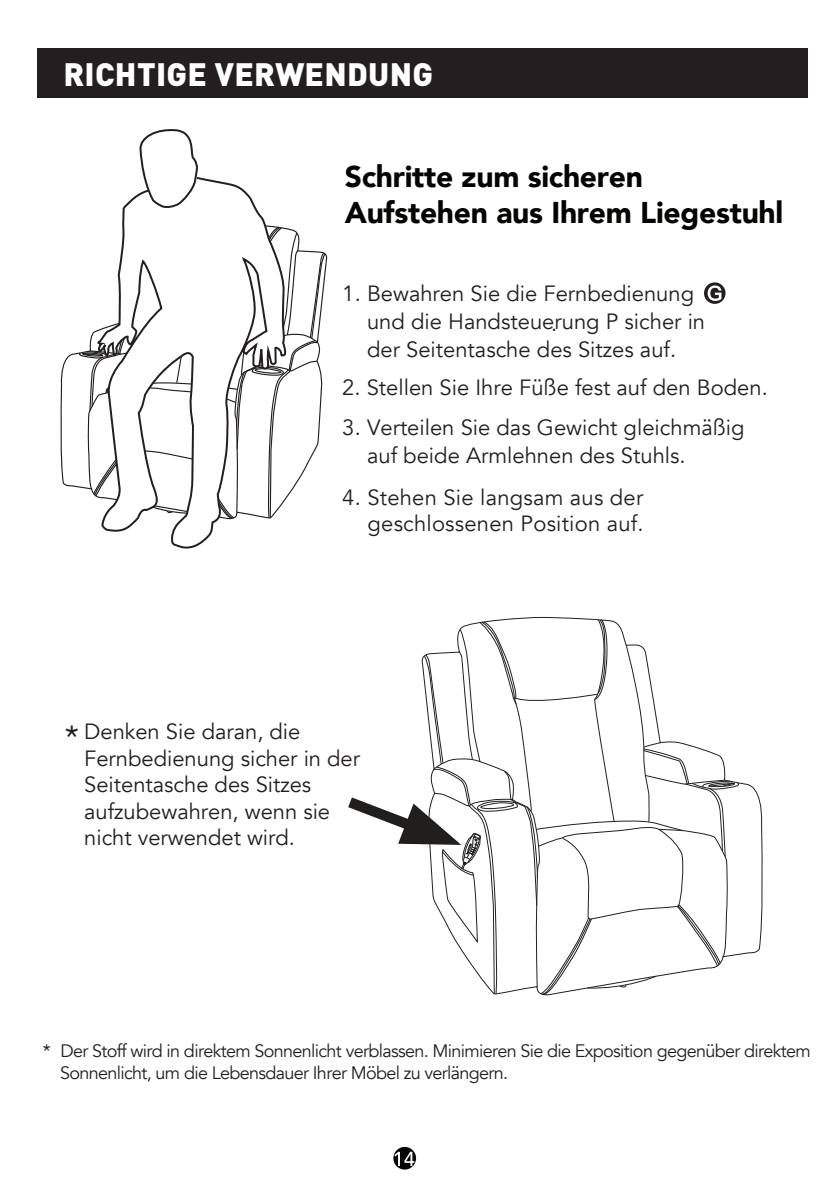
<style>
.page{position:relative;width:840px;height:1190px;background:#fff}
.page>*{position:absolute;margin:0;border:0;box-sizing:border-box;transform-origin:0 0}
.t1{font:900 32px "DIN";letter-spacing:.01em;color:#fff}
.t2{font:32px "Avenir";color:#231f20}
.t3{font:900 30px/36px "Avenir";letter-spacing:-.01em;color:#040503}
.t4{font:22px/26.4px "Avenir";color:#231f20}
.t5{font:18px/21.6px "Avenir";letter-spacing:-.035em;color:#231f20}
</style>
<div class="page">
<svg style="left:393px;top:1147px;width:23px;height:23px"></svg>
<svg style="left:394px;top:1152px;width:20px;height:14px"></svg>
<div style="left:37px;top:49px;width:770px;height:49px;background:#231f20"></div>
<svg style="left:60px;top:256px;width:268px;height:232px"></svg>
<svg style="left:78px;top:129px;width:249px;height:370px"></svg>
<svg style="left:100px;top:176px;width:186px;height:373px"></svg>
<svg style="left:704px;top:282px;width:22px;height:22px"></svg>
<svg style="left:506px;top:617px;width:257px;height:379px"></svg>
<svg style="left:348px;top:619px;width:392px;height:376px"></svg>
<h1 class="t1" style="left:63px;top:53px;width:371px">RICHTIGE VERWENDUNG</h1>
<h2 class="t3" style="left:345px;top:158px;width:440px">Schritte zum sicheren<br>Aufstehen aus Ihrem Liegestuhl</h2>
<p class="t4" style="left:551px;top:278px;width:144px;line-height:30.4px;text-indent:-209px">1. Bewahren Sie die Fernbedienung .</p>
<p class="t4" style="left:367px;top:308px;width:340px;line-height:28px">und die Handsteuerung P sicher in der Seitentasche des Sitzes auf.</p>
<p class="t4" style="left:342px;top:375px;width:427px">2. Stellen Sie Ihre Füße fest auf den Boden.</p>
<p class="t4" style="left:342px;top:414px;width:404px">3. Verteilen Sie das Gewicht gleichmäßig</p>
<p class="t4" style="left:367px;top:442px;width:320px">auf beide Armlehnen des Stuhls.</p>
<p class="t4" style="left:342px;top:485px;width:303px;text-align:right">4. Stehen Sie langsam aus der geschlossenen Position auf.</p>
<p class="t4" style="left:84px;top:719px;width:277px">Denken Sie daran, die<br>Fernbedienung sicher in der<br>Seitentasche des Sitzes aufzubewahren, wenn sie nicht verwendet wird.</p>
<h1 class="t2" style="left:65px;top:718px;width:16px">*</h1>
<p class="t5" style="left:60px;top:1041px;width:752px;text-indent:-17px">* Der Stoff wird in direktem Sonnenlicht verblassen. Minimieren Sie die Exposition gegenüber direktem<br>Sonnenlicht, um die Lebensdauer Ihrer Möbel zu verlängern.</p>
</div>
